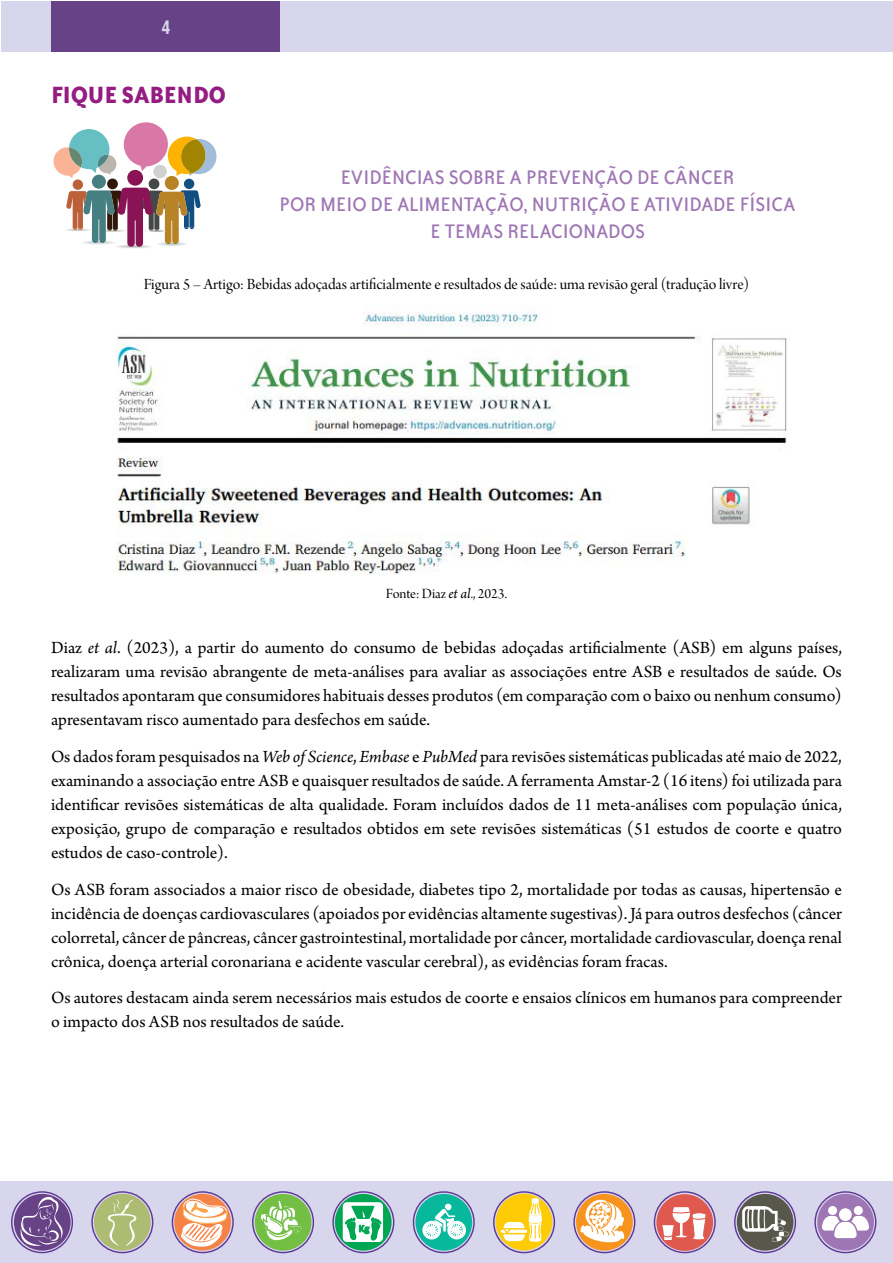
<style>
.page{position:relative;width:893px;height:1263px;background:#fff}
.page>*{position:absolute;margin:0;border:0;box-sizing:border-box;transform-origin:0 0}
.t1{font:700 27px "Bailey Sans ITC Std";color:#941c82}
.t2{font:22.5px/27px "Bailey Sans ITC Std";color:#9e76b4;text-align:center}
.t3{font:18px/24px "Arno Pro";color:#000;text-align:justify}
.t4{font:700 condensed 18px "Swiss 721 BT";color:#d8d6ec}
.t5{font:16.5px "Arno Pro Display";color:#000}
.t6{font:15px "Arno Pro Display";color:#000}
.s1{font-family:"Arno Pro";font-style:italic}
.s2{font-style:italic}
</style>
<div class="page">
<div style="left:1px;top:1px;width:891px;height:50px;background:#d8d6ec"></div>
<div style="left:52px;top:1px;width:228px;height:50px;background:#684287"></div>
<div style="left:1px;top:1181px;width:892px;height:82px;background:#d8d6ec"></div>
<div style="left:814px;top:1191px;width:62px;height:62px;border:1px solid #5e3a96;border-radius:50%"></div>
<div style="left:817px;top:1194px;width:57px;height:56px;background:#9e76b4;border-radius:50%"></div>
<div style="left:828px;top:1206px;width:9px;height:9px;background:#fff;border-radius:50%"></div>
<div style="left:839px;top:1208px;width:13px;height:13px;background:#fff;border-radius:50%"></div>
<div style="left:854px;top:1206px;width:9px;height:9px;background:#fff;border-radius:50%"></div>
<svg style="left:822px;top:1216px;width:47px;height:22px"></svg>
<div style="left:14px;top:1194px;width:57px;height:56px;background:#684287;border-radius:50%"></div>
<div style="left:11px;top:1191px;width:62px;height:62px;border:1px solid #5e3a96;border-radius:50%"></div>
<svg style="left:18px;top:1196px;width:45px;height:52px"></svg>
<div style="left:252px;top:1191px;width:62px;height:62px;border:1px solid #5e3a96;border-radius:50%"></div>
<div style="left:255px;top:1194px;width:56px;height:56px;background:#72bf44;border-radius:50%"></div>
<svg style="left:257px;top:1198px;width:47px;height:53px"></svg>
<div style="left:573px;top:1191px;width:62px;height:62px;border:1px solid #5e3a96;border-radius:50%"></div>
<div style="left:576px;top:1194px;width:57px;height:56px;background:#f7941e;border-radius:50%"></div>
<svg style="left:576px;top:1196px;width:50px;height:48px"></svg>
<div style="left:493px;top:1191px;width:62px;height:62px;border:1px solid #5e3a96;border-radius:50%"></div>
<div style="left:496px;top:1194px;width:56px;height:56px;background:#ffcb05;border-radius:50%"></div>
<svg style="left:499px;top:1198px;width:43px;height:44px"></svg>
<div style="left:332px;top:1191px;width:62px;height:62px;border:1px solid #5e3a96;border-radius:50%"></div>
<div style="left:335px;top:1194px;width:57px;height:56px;background:#00a651;border-radius:50%"></div>
<svg style="left:343px;top:1202px;width:40px;height:40px"></svg>
<div style="left:654px;top:1191px;width:62px;height:62px;border:1px solid #5e3a96;border-radius:50%"></div>
<div style="left:656px;top:1194px;width:57px;height:57px;background:#e0594f;border-radius:50%"></div>
<svg style="left:662px;top:1207px;width:45px;height:34px"></svg>
<div style="left:734px;top:1191px;width:62px;height:62px;border:1px solid #5e3a96;border-radius:50%"></div>
<svg style="left:736px;top:1193px;width:58px;height:58px"></svg>
<svg style="left:741px;top:1205px;width:48px;height:38px"></svg>
<svg style="left:412px;top:1191px;width:63px;height:63px"></svg>
<div style="left:172px;top:1191px;width:62px;height:62px;border:1px solid #5e3a96;border-radius:50%"></div>
<div style="left:174px;top:1194px;width:57px;height:56px;background:#f58345;border-radius:50%"></div>
<svg style="left:181px;top:1198px;width:47px;height:49px"></svg>
<div style="left:91px;top:1191px;width:62px;height:62px;border:1px solid #5e3a96;border-radius:50%"></div>
<div style="left:94px;top:1194px;width:57px;height:56px;background:#adbc72;border-radius:50%"></div>
<svg style="left:108px;top:1199px;width:28px;height:47px"></svg>
<svg style="left:53px;top:122px;width:164px;height:125px"></svg>
<img style="left:116px;top:311px;width:671px;height:263px">
<p class="t4" style="left:161px;top:16px;width:10px">4</p>
<h1 class="t1" style="left:51px;top:80px;width:176px">FIQUE SABENDO</h1>
<p class="t2" style="left:280px;top:164px;width:518px">EVIDÊNCIAS SOBRE A PREVENÇÃO DE CÂNCER<br>POR MEIO DE ALIMENTAÇÃO, NUTRIÇÃO E ATIVIDADE FÍSICA<br>E TEMAS RELACIONADOS</p>
<p class="t5" style="left:144px;top:275px;width:607px">Figura 5 – Artigo: Bebidas adoçadas artificialmente e resultados de saúde: uma revisão geral (tradução livre)</p>
<p class="t6" style="left:386px;top:585px;width:123px">Fonte: Diaz <span class="s1">et al</span>., 2023.</p>
<p class="t3" style="left:51px;top:637px;width:792px">Diaz <span class="s2">et al</span>. (2023), a partir do aumento do consumo de bebidas adoçadas artificialmente (ASB) em alguns países, realizaram uma revisão abrangente de meta-análises para avaliar as associações entre ASB e resultados de saúde. Os resultados apontaram que consumidores habituais desses produtos (em comparação com o baixo ou nenhum consumo) apresentavam risco aumentado para desfechos em saúde.</p>
<p class="t3" style="left:51px;top:745px;width:792px">Os dados foram pesquisados na <span class="s2">Web of Science</span>, <span class="s2">Embase</span> e <span class="s2">PubMed</span> para revisões sistemáticas publicadas até maio de 2022, examinando a associação entre ASB e quaisquer resultados de saúde. A ferramenta Amstar-2 (16 itens) foi utilizada para identificar revisões sistemáticas de alta qualidade. Foram incluídos dados de 11 meta-análises com população única, exposição, grupo de comparação e resultados obtidos em sete revisões sistemáticas (51 estudos de coorte e quatro estudos de caso-controle).</p>
<p class="t3" style="left:51px;top:878px;width:792px">Os ASB foram associados a maior risco de obesidade, diabetes tipo 2, mortalidade por todas as causas, hipertensão e incidência de doenças cardiovasculares (apoiados por evidências altamente sugestivas). Já para outros desfechos (câncer colorretal, câncer de pâncreas, câncer gastrointestinal, mortalidade por câncer, mortalidade cardiovascular, doença renal crônica, doença arterial coronariana e acidente vascular cerebral), as evidências foram fracas.</p>
<p class="t3" style="left:51px;top:987px;width:792px">Os autores destacam ainda serem necessários mais estudos de coorte e ensaios clínicos em humanos para compreender o impacto dos ASB nos resultados de saúde.</p>
</div>
